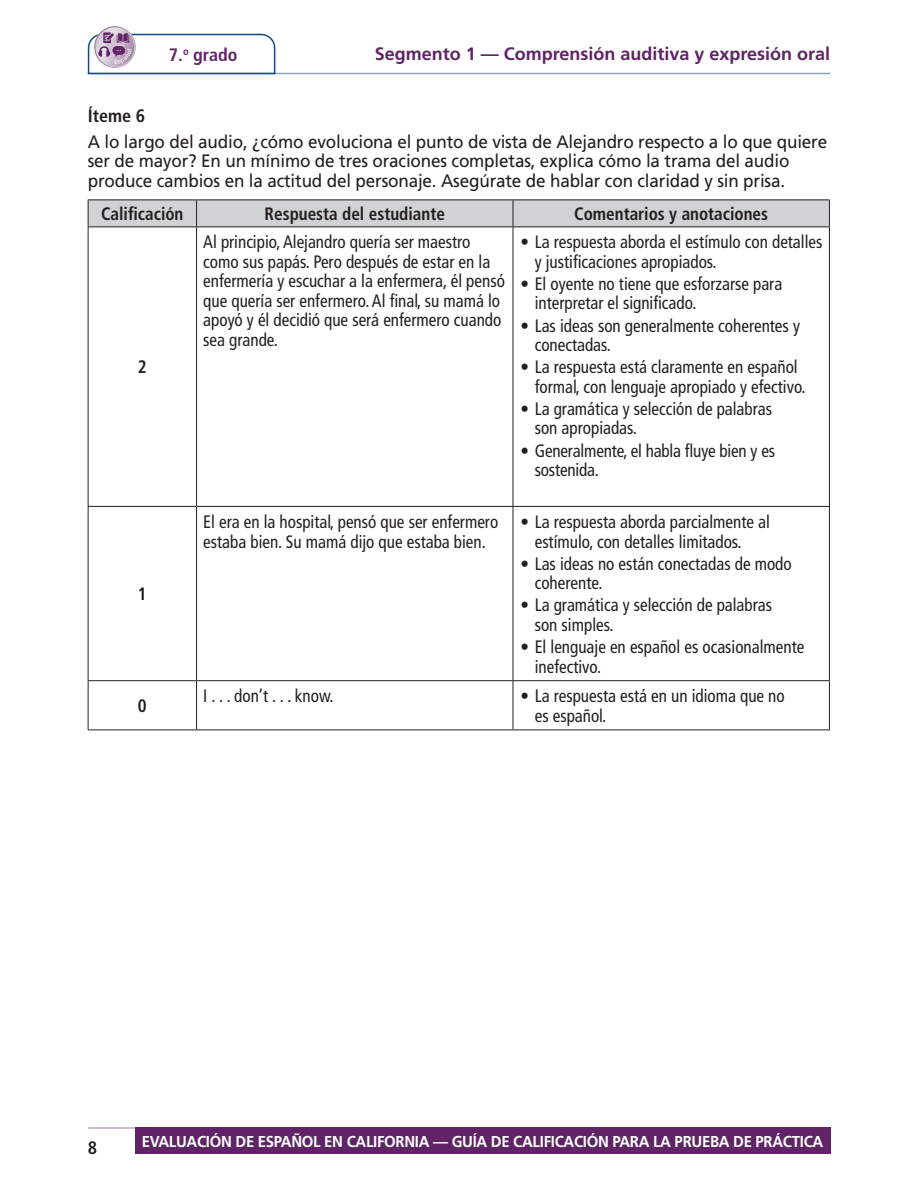
<style>
.page{position:relative;width:918px;height:1188px;background:#fff}
.page>*{position:absolute;margin:0;border:0;box-sizing:border-box;transform-origin:0 0}
.t1{font:condensed 18px/19.5px "Frutiger LT Pro";color:#231f20;scale:.95 1}
.t2{font:18px/19.5px "Frutiger LT Pro";letter-spacing:-.01em;color:#231f20;scale:.95 1}
.t3{font:700 condensed 18px "Frutiger LT Pro";color:#231f20;scale:.95 1}
.t4{font:700 18px "Frutiger LT Pro";color:#602365}
.t5{font:700 condensed 18px "Frutiger LT Pro";color:#602365}
.t6{font:700 condensed 18px "Frutiger LT Pro";color:#231f20}
.t7{font:700 15.75px "Frutiger LT Pro";letter-spacing:-.02em;color:#fff;scale:.95 1}
</style>
<div class="page">
<hr style="left:88px;top:1127px;width:742px;height:2px;background:#c0a7c2">
<div style="left:135px;top:1127px;width:695px;height:27px;background:#602466"></div>
<hr style="left:88px;top:73px;width:742px;height:1px;background:#999ec1">
<svg style="left:87px;top:33px;width:189px;height:42px"></svg>
<hr style="left:88px;top:227px;width:1px;height:279px;background:#231f20">
<hr style="left:196px;top:227px;width:1px;height:279px;background:#231f20">
<hr style="left:88px;top:506px;width:109px;height:1px;background:#231f20">
<hr style="left:88px;top:507px;width:1px;height:173px;background:#231f20">
<hr style="left:197px;top:506px;width:316px;height:1px;background:#231f20">
<hr style="left:196px;top:507px;width:1px;height:173px;background:#231f20">
<hr style="left:513px;top:506px;width:317px;height:1px;background:#231f20">
<hr style="left:88px;top:680px;width:109px;height:1px;background:#231f20">
<hr style="left:88px;top:681px;width:1px;height:49px;background:#231f20">
<hr style="left:197px;top:680px;width:316px;height:1px;background:#231f20">
<hr style="left:196px;top:681px;width:1px;height:49px;background:#231f20">
<hr style="left:88px;top:730px;width:109px;height:1px;background:#231f20">
<hr style="left:197px;top:730px;width:316px;height:1px;background:#231f20">
<hr style="left:513px;top:227px;width:1px;height:279px;background:#231f20">
<hr style="left:829px;top:227px;width:1px;height:279px;background:#231f20">
<hr style="left:513px;top:507px;width:1px;height:173px;background:#231f20">
<hr style="left:829px;top:507px;width:1px;height:173px;background:#231f20">
<hr style="left:513px;top:680px;width:317px;height:1px;background:#231f20">
<hr style="left:513px;top:681px;width:1px;height:49px;background:#231f20">
<hr style="left:829px;top:681px;width:1px;height:49px;background:#231f20">
<hr style="left:513px;top:730px;width:317px;height:1px;background:#231f20">
<div style="left:88px;top:200px;width:742px;height:26px;background:#d1d2d4"></div>
<hr style="left:88px;top:226px;width:109px;height:1px;background:#231f20">
<hr style="left:197px;top:226px;width:316px;height:1px;background:#231f20">
<hr style="left:513px;top:226px;width:317px;height:1px;background:#231f20">
<img style="left:94px;top:26px;width:41px;height:41px">
<p class="t5" style="left:169px;top:44px;width:70px">7.<sup>o</sup> grado</p>
<p class="t4" style="left:375px;top:44px;width:457px">Segmento 1 — Comprensión auditiva y expresión oral</p>
<h6 class="t6" style="left:88px;top:105px;width:59px">Íteme 6</h6>
<p class="t2" style="left:88px;top:132px;width:780px">A lo largo del audio, ¿cómo evoluciona el punto de vista de Alejandro respecto a lo que quiere ser de mayor? En un mínimo de tres oraciones completas, explica cómo la trama del audio produce cambios en la actitud del personaje. Asegúrate de hablar con claridad y sin prisa.</p>
<p class="t3" style="left:101px;top:203px;width:88px">Calificación</p>
<p class="t3" style="left:265px;top:203px;width:191px">Respuesta del estudiante</p>
<p class="t3" style="left:574px;top:203px;width:206px">Comentarios y anotaciones</p>
<p class="t3" style="left:138px;top:356px;width:11px">2</p>
<p class="t3" style="left:138px;top:583px;width:11px">1</p>
<p class="t3" style="left:138px;top:695px;width:11px">0</p>
<p class="t1" style="left:203px;top:232px;width:319px">Al principio, Alejandro quería ser maestro como sus papás. Pero después de estar en la enfermería y escuchar a la enfermera, él pensó que quería ser enfermero. Al final, su mamá lo apoyó y él decidió que será enfermero cuando sea grande.</p>
<p class="t1" style="left:535px;top:232px;width:304px;text-indent:-14px">• La respuesta aborda el estímulo con detalles y justificaciones apropiados.</p>
<p class="t1" style="left:535px;top:274px;width:262px;text-indent:-14px">• El oyente no tiene que esforzarse para interpretar el significado.</p>
<p class="t1" style="left:535px;top:316px;width:281px;text-indent:-14px">• Las ideas son generalmente coherentes y conectadas.</p>
<p class="t1" style="left:535px;top:357px;width:287px;text-indent:-14px">• La respuesta está claramente en español formal, con lenguaje apropiado y efectivo.</p>
<p class="t1" style="left:535px;top:399px;width:251px;text-indent:-14px">• La gramática y selección de palabras son apropiadas.</p>
<p class="t1" style="left:535px;top:441px;width:255px;text-indent:-14px">• Generalmente, el habla fluye bien y es sostenida.</p>
<p class="t1" style="left:203px;top:512px;width:312px">El era en la hospital, pensó que ser enfermero estaba bien. Su mamá dijo que estaba bien.</p>
<p class="t1" style="left:535px;top:512px;width:249px;text-indent:-14px">• La respuesta aborda parcialmente al estímulo, con detalles limitados.</p>
<p class="t1" style="left:535px;top:554px;width:272px;text-indent:-14px">• Las ideas no están conectadas de modo coherente.</p>
<p class="t1" style="left:535px;top:596px;width:251px;text-indent:-14px">• La gramática y selección de palabras son simples.</p>
<p class="t1" style="left:535px;top:637px;width:285px;text-indent:-14px">• El lenguaje en español es ocasionalmente inefectivo.</p>
<p class="t1" style="left:203px;top:686px;width:139px">I . . . don’t . . . know.</p>
<p class="t1" style="left:535px;top:686px;width:265px;text-indent:-14px">• La respuesta está en un idioma que no es español.</p>
<p class="t6" style="left:88px;top:1137px;width:11px">8</p>
<p class="t7" style="left:142px;top:1132px;width:719px">EVALUACIÓN DE ESPAÑOL EN CALIFORNIA — GUÍA DE CALIFICACIÓN PARA LA PRUEBA DE PRÁCTICA</p>
</div>
